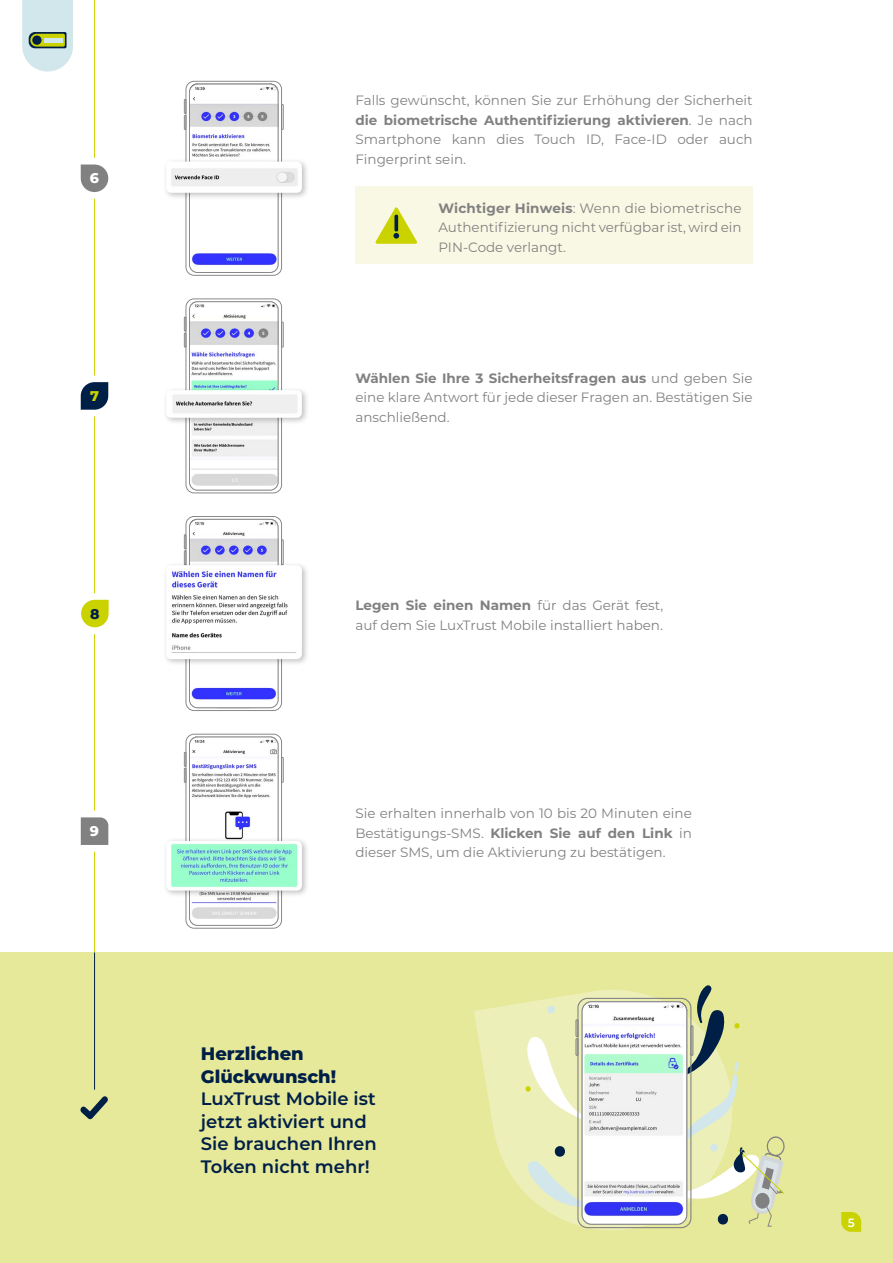
<style>
.page{position:relative;width:893px;height:1263px;background:#fff}
.page>*{position:absolute;margin:0;border:0;box-sizing:border-box;transform-origin:0 0}
.t1{font:600 18px/22.5px "Montserrat";color:#001f47}
.t2{font:800 18px/22.5px "Montserrat";color:#001f47}
.t3{font:800 14.1px "Montserrat";color:#fff}
.t4{font:800 14.1px "Montserrat";color:#cad200}
.t5{font:800 14.1px "Montserrat";color:#001f47}
.t6{font:13.5px/19.5px "Montserrat";color:#828182;text-align:justify}
.t7{font:600 12px "Montserrat";color:#fff}
.s1{font-weight:700}
</style>
<div class="page">
<svg style="left:81px;top:382px;width:27px;height:28px"></svg>
<svg style="left:81px;top:164px;width:27px;height:28px"></svg>
<hr style="left:94px;top:0;width:1px;height:158px;background:#cad200">
<hr style="left:94px;top:199px;width:1px;height:176px;background:#cad200">
<hr style="left:94px;top:416px;width:1px;height:177px;background:#cad200">
<hr style="left:94px;top:634px;width:1px;height:177px;background:#cad200">
<hr style="left:94px;top:852px;width:1px;height:100px;background:#cad200">
<svg style="left:184px;top:298px;width:100px;height:195px"></svg>
<div style="left:0;top:952px;width:893px;height:311px;background:#e6e89a"></div>
<svg style="left:80px;top:1096px;width:28px;height:23px"></svg>
<hr style="left:94px;top:952px;width:1px;height:138px;background:#001f47">
<svg style="left:474px;top:1003px;width:209px;height:227px;fill:#edefb9"></svg>
<svg style="left:841px;top:1212px;width:20px;height:20px"></svg>
<svg style="left:22px;top:0;width:51px;height:72px;background:#caddd4"></svg>
<div style="left:32px;top:36px;width:10px;height:9px;background:#001f47;border-radius:50%"></div>
<div style="left:44px;top:38px;width:19px;height:5px;background:#d1e7ec"></div>
<svg style="left:184px;top:516px;width:100px;height:195px"></svg>
<svg style="left:184px;top:734px;width:100px;height:195px"></svg>
<svg style="left:81px;top:600px;width:28px;height:27px"></svg>
<svg style="left:81px;top:817px;width:27px;height:28px"></svg>
<svg style="left:524px;top:985px;width:261px;height:243px"></svg>
<div style="left:162px;top:386px;width:148px;height:39px;background:#000;opacity:.24"></div>
<img style="left:166px;top:390px;width:136px;height:28px">
<div style="left:162px;top:561px;width:148px;height:105px;background:#000;opacity:.24"></div>
<img style="left:166px;top:565px;width:136px;height:94px">
<div style="left:162px;top:837px;width:148px;height:61px;background:#000;opacity:.24"></div>
<img style="left:166px;top:841px;width:136px;height:49px">
<svg style="left:184px;top:81px;width:100px;height:195px"></svg>
<div style="left:162px;top:158px;width:148px;height:42px;background:#000;opacity:.24"></div>
<img style="left:166px;top:162px;width:136px;height:31px">
<div style="left:355px;top:187px;width:398px;height:77px;background:#f8f8e4"></div>
<svg style="left:375px;top:207px;width:42px;height:37px"></svg>
<svg style="left:394px;top:215px;width:4px;height:16px"></svg>
<p class="t3" style="left:90px;top:168px;width:11px">6</p>
<p class="t4" style="left:90px;top:385px;width:10px">7</p>
<p class="t5" style="left:90px;top:603px;width:11px">8</p>
<p class="t3" style="left:90px;top:821px;width:11px">9</p>
<p class="t6" style="left:355px;top:90px;width:399px">Falls gewünscht, können Sie zur Erhöhung der Sicherheit <span class="s1">die biometrische Authentifizierung aktivieren</span>. Je nach Smartphone kann dies Touch ID, Face-ID oder auch Fingerprint sein.</p>
<p class="t6" style="left:438px;top:197px;width:305px"><span class="s1">Wichtiger Hinweis</span>: Wenn die biometrische Authentifizierung nicht verfügbar ist, wird ein PIN-Code verlangt.</p>
<p class="t6" style="left:355px;top:368px;width:399px"><span class="s1">Wählen Sie Ihre 3 Sicherheitsfragen aus</span> und geben Sie eine klare Antwort für jede dieser Fragen an. Bestätigen Sie anschließend.</p>
<p class="t6" style="left:355px;top:595px;width:309px"><span class="s1">Legen Sie einen Namen</span> für das Gerät fest, auf dem Sie LuxTrust Mobile installiert haben.</p>
<p class="t6" style="left:355px;top:803px;width:338px">Sie erhalten innerhalb von 10 bis 20 Minuten eine Bestätigungs-SMS. <span class="s1">Klicken Sie auf den Link</span> in dieser SMS, um die Aktivierung zu bestätigen.</p>
<h1 class="t2" style="left:201px;top:1041px;width:137px">Herzlichen<br>Glückwunsch!</h1>
<h1 class="t1" style="left:201px;top:1087px;width:177px">LuxTrust Mobile ist jetzt aktiviert und<br>Sie brauchen Ihren<br>Token nicht mehr!</h1>
<p class="t7" style="left:848px;top:1214px;width:9px">5</p>
</div>
